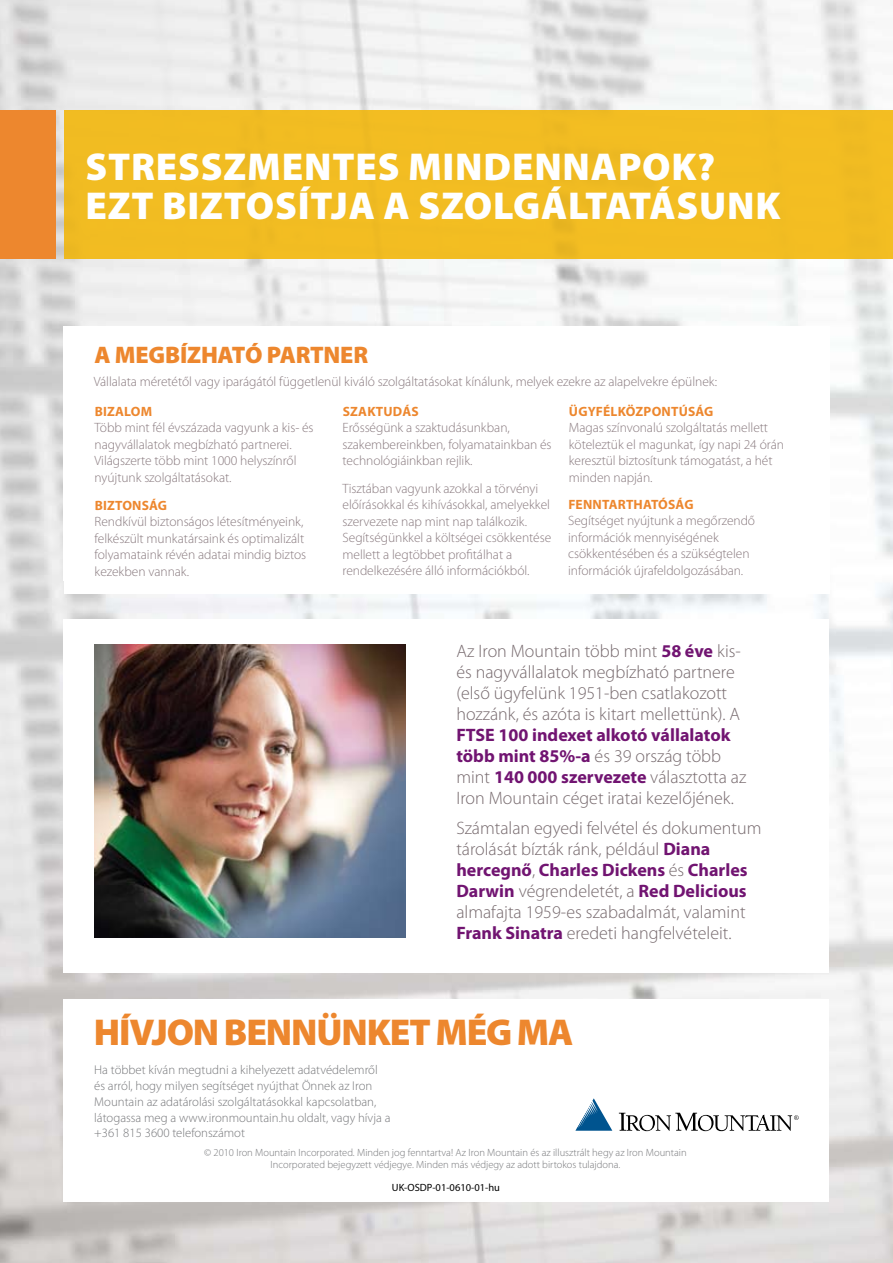
<style>
.page{position:relative;width:893px;height:1263px;background:#fff}
.page>*{position:absolute;margin:0;border:0;box-sizing:border-box;transform-origin:0 0}
.t1{font:900 39px/39px "Myriad Pro";letter-spacing:.02em;color:#fff}
.t2{font:900 37.5px "Myriad Pro";letter-spacing:-.03em;color:#ed872e}
.t3{font:900 24px "Myriad Pro";color:#ed872e}
.t4{font:300 18px/21px "Myriad Pro";color:#76696d}
.t5{font:300 13.5px/16.5px "Myriad Pro";letter-spacing:-.005em;color:#897a7f}
.t6{font:700 13.5px "Myriad Pro";letter-spacing:.015em;color:#ed872e}
.t7{font:300 12.75px/15.8px "Myriad Pro";color:#77787b}
.t8{font:300 10.5px/12px "Myriad Pro";color:#77787b;text-align:center}
.t9{font:10.5px "Myriad Pro";color:#000}
.s1{font-weight:700;color:#711471}
</style>
<div class="page">
<img style="left:0;top:0;width:893px;height:1263px">
<div style="left:65px;top:110px;width:828px;height:149px;background:#f5bf23"></div>
<div style="left:0;top:110px;width:55px;height:149px;background:#ed872e"></div>
<div style="left:64px;top:999px;width:765px;height:203px;background:#fff"></div>
<div style="left:64px;top:620px;width:765px;height:353px;background:#fff"></div>
<div style="left:64px;top:327px;width:765px;height:267px;background:#fff"></div>
<img style="left:94px;top:645px;width:311px;height:292px">
<svg style="left:575px;top:1098px;width:37px;height:33px"></svg>
<svg style="left:619px;top:1113px;width:180px;height:18px"></svg>
<h1 class="t1" style="left:85px;top:148px;width:697px">STRESSZMENTES MINDENNAPOK?<br>EZT BIZTOSÍTJA A SZOLGÁLTATÁSUNK</h1>
<h3 class="t3" style="left:94px;top:341px;width:109px">A MEGBÍZHATÓ</h3>
<h3 class="t3" style="left:267px;top:341px;width:16px">PARTNER</h3>
<p class="t5" style="left:94px;top:373px;width:625px">Vállalata méretétől vagy iparágától függetlenül kiváló szolgáltatásokat kínálunk, melyek ezekre az alapelvekre épülnek:</p>
<p class="t6" style="left:95px;top:402px;width:18px">Bizalom</p>
<p class="t5" style="left:95px;top:420px;width:221px">Több mint fél évszázada vagyunk a kis- és nagyvállalatok megbízható partnerei.<br>Világszerte több mint 1000 helyszínről nyújtunk szolgáltatásokat.</p>
<p class="t6" style="left:95px;top:496px;width:18px">Biztonság</p>
<p class="t5" style="left:95px;top:513px;width:213px">Rendkívül biztonságos létesítményeink, felkészült munkatársaink és optimalizált folyamataink révén adatai mindig biztos kezekben vannak.</p>
<p class="t6" style="left:343px;top:402px;width:17px">Szaktudás</p>
<p class="t5" style="left:343px;top:420px;width:211px">Erősségünk a szaktudásunkban, szakembereinkben, folyamatainkban és technológiáinkban rejlik.</p>
<p class="t5" style="left:343px;top:480px;width:210px">Tisztában vagyunk azokkal a törvényi előírásokkal és kihívásokkal, amelyekkel szervezete nap mint nap találkozik.<br>Segítségünkkel a költségei csökkentése mellett a legtöbbet profitálhat a rendelkezésére álló információkból.</p>
<p class="t6" style="left:569px;top:402px;width:19px">Ügyfélk</p>
<p class="t6" style="left:626px;top:402px;width:36px">özpont</p>
<p class="t6" style="left:679px;top:402px;width:19px">úság</p>
<p class="t5" style="left:569px;top:420px;width:217px">Magas színvonalú szolgáltatás mellett köteleztük el magunkat, így napi 24 órán keresztül biztosítunk támogatást, a hét minden napján.</p>
<p class="t6" style="left:568px;top:495px;width:17px">Fenntarthat</p>
<p class="t6" style="left:658px;top:495px;width:19px">óság</p>
<p class="t5" style="left:568px;top:513px;width:188px">Segítséget nyújtunk a megőrzendő információk mennyiségének csökkentésében és a szükségtelen információk újrafeldolgozásában.</p>
<h3 class="t4" style="left:456px;top:641px;width:286px">Az Iron Mountain több mint <span class="s1">58 éve</span> kis&shy;és nagyvállalatok megbízható partnere (első ügyfelünk 1951-ben csatlakozott hozzánk, és azóta is kitart mellettünk). A</h3>
<h3 class="t4" style="left:456px;top:725px;width:291px"><span class="s1">FTSE 100 indexet alkotó vállalatok több mint 85%-a</span> és 39 ország több mint <span class="s1">140 000 szervezete</span> választotta az Iron Mountain céget iratai kezelőjének.</h3>
<p class="t4" style="left:456px;top:817px;width:307px">Számtalan egyedi felvétel és dokumentum tárolását bízták ránk, például <span class="s1">Diana hercegnő</span>, <span class="s1">Charles Dickens</span> és <span class="s1">Charles Darwin</span> végrendeletét, a <span class="s1">Red Delicious </span>almafajta 1959-es szabadalmát, valamint <span class="s1">Frank Sinatra</span> eredeti hangfelvételeit.</p>
<h2 class="t2" style="left:94px;top:1011px;width:481px">HÍVJON BENNÜNKET MÉG MA</h2>
<p class="t7" style="left:94px;top:1062px;width:298px">Ha többet kíván megtudni a kihelyezett adatvédelemről és arról, hogy milyen segítséget nyújthat Önnek az Iron Mountain az adatárolási szolgáltatásokkal kapcsolatban, látogassa meg a www.ironmountain.hu oldalt, vagy hívja a +361 815 3600 telefonszámot</p>
<p class="t8" style="left:204px;top:1147px;width:484px">© 2010 Iron Mountain Incorporated. Minden jog fenntartva! Az Iron Mountain és az illusztrált hegy az Iron Mountain<br>Incorporated bejegyzett védjegye. Minden más védjegy az adott birtokos tulajdona.</p>
<p class="t9" style="left:392px;top:1181px;width:110px">UK-OSDP-01-0610-01-hu</p>
</div>
